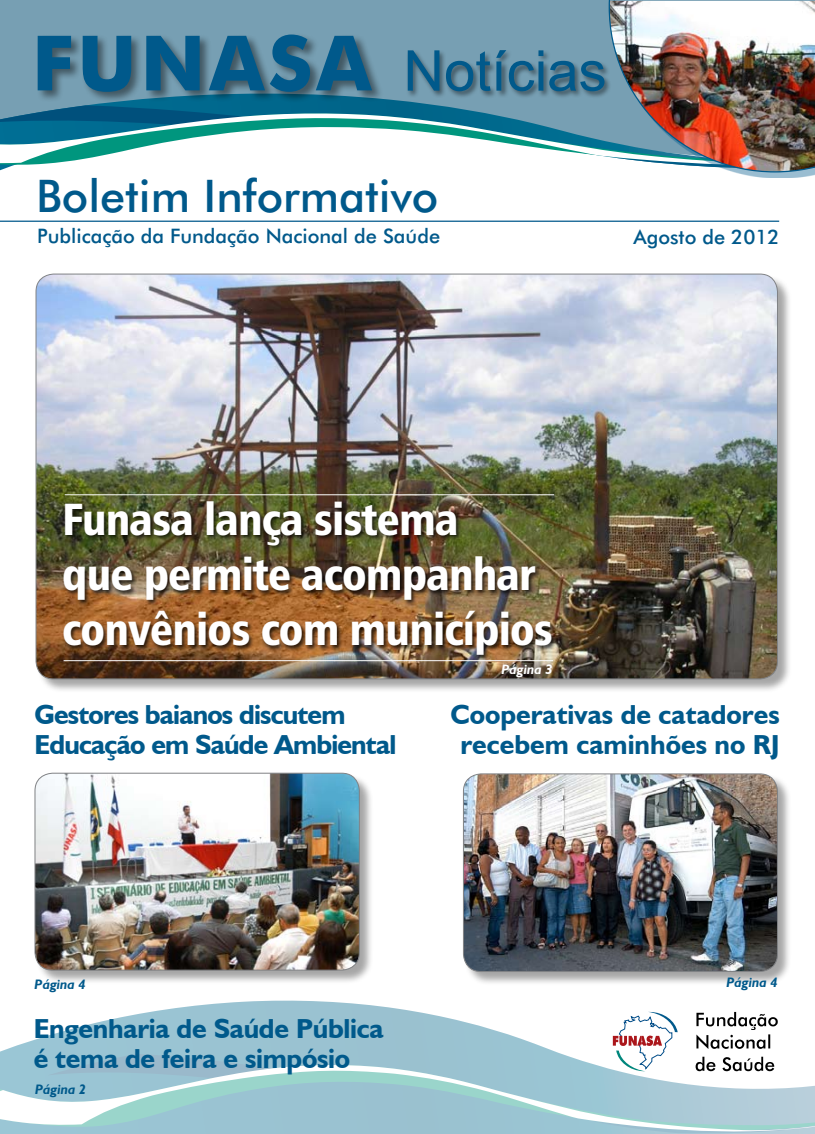
<style>
.page{position:relative;width:815px;height:1134px;background:#fff}
.page>*{position:absolute;margin:0;border:0;box-sizing:border-box;transform-origin:0 0}
.t1{font:56.25px "Arial";color:#00598b}
.t2{font:45px/55px "Humanist 777 BT Black Condensed B";letter-spacing:-.02em;color:#fff}
.t3{font:500 45px "Futura BT";color:#00598b}
.t4{font:700 27.5px/30px "Humanist 521 BT";letter-spacing:-.01em;color:#00598b;text-align:center}
.t5{font:700 27.5px/30px "Humanist 521 BT";letter-spacing:-.03em;color:#00598b}
.t6{font:500 20px "Futura BT";color:#00598b}
.t7{font:italic 700 13.75px "Humanist 521 BT";color:#00598b}
.t8{font:italic 700 13.75px "Humanist 521 BT";color:#fff}
.s1{font-family:"Futura BT";font-weight:700;font-size:76.25px}
</style>
<div class="page">
<div style="left:0;top:0;width:609px;height:48px;background:#779fb3"></div>
<svg style="left:0;top:48px;width:609px;height:17px"></svg>
<svg style="left:0;top:65px;width:780px;height:157px"></svg>
<svg style="left:170px;top:1000px;width:229px;height:9px"></svg>
<svg style="left:87px;top:1009px;width:649px;height:16px;fill:#9ac4d3"></svg>
<svg style="left:0;top:1025px;width:815px;height:109px;fill:#9ac5d3"></svg>
<div style="left:614px;top:0;width:201px;height:178px;background:#00598b;opacity:.4"></div>
<img style="left:609px;top:0;width:206px;height:172px">
<hr style="left:0;top:221px;width:779px;height:1px;background:#00598b">
<div style="left:36px;top:33px;width:347px;height:70px;background:#000;opacity:.45"></div>
<div style="left:406px;top:49px;width:206px;height:50px;background:#000;opacity:.45"></div>
<svg style="left:613px;top:1012px;width:65px;height:59px"></svg>
<svg style="left:696px;top:1012px;width:82px;height:59px"></svg>
<div style="left:464px;top:774px;width:328px;height:212px;background:#000;opacity:.35"></div>
<img style="left:463px;top:774px;width:314px;height:197px">
<div style="left:463px;top:774px;width:315px;height:198px;border:1px solid #808285;border-radius:18px"></div>
<div style="left:35px;top:773px;width:339px;height:211px;background:#000;opacity:.35"></div>
<img style="left:35px;top:773px;width:324px;height:197px">
<div style="left:35px;top:773px;width:325px;height:197px;border:1px solid #808285;border-radius:18px"></div>
<div style="left:36px;top:274px;width:756px;height:419px;background:#000;opacity:.35"></div>
<img style="left:36px;top:274px;width:741px;height:405px">
<div style="left:62px;top:500px;width:495px;height:161px;background:#000;opacity:.75"></div>
<div style="left:68px;top:649px;width:501px;height:14px;background:#000;opacity:.25"></div>
<hr style="left:64px;top:660px;width:489px;height:1px;background:#fff">
<div style="left:69px;top:483px;width:501px;height:14px;background:#000;opacity:.25"></div>
<hr style="left:65px;top:494px;width:489px;height:1px;background:#fff">
<h1 class="t1" style="left:32px;top:39px;width:576px"><span class="s1">FUNASA</span> Notícias</h1>
<h2 class="t3" style="left:36px;top:168px;width:404px">Boletim Informativo</h2>
<p class="t6" style="left:37px;top:224px;width:404px">Publicação da Fundação Nacional de Saúde</p>
<p class="t6" style="left:633px;top:225px;width:148px">Agosto de 2012</p>
<h2 class="t2" style="left:62px;top:490px;width:492px">Funasa lança sistema<br>que permite acompanhar convênios com municípios</h2>
<p class="t8" style="left:501px;top:661px;width:53px">Página 3</p>
<p class="t5" style="left:35px;top:699px;width:363px">Gestores baianos discutem<br>Educação em Saúde Ambiental</p>
<p class="t4" style="left:450px;top:699px;width:331px">Cooperativas de catadores recebem caminhões no RJ</p>
<p class="t7" style="left:35px;top:975px;width:53px">Página 4</p>
<p class="t4" style="left:34px;top:1013px;width:352px;text-align:left">Engenharia de Saúde Pública é tema de feira e simpósio</p>
<p class="t7" style="left:35px;top:1080px;width:53px">Página 2</p>
<p class="t7" style="left:726px;top:974px;width:53px">Página 4</p>
</div>
